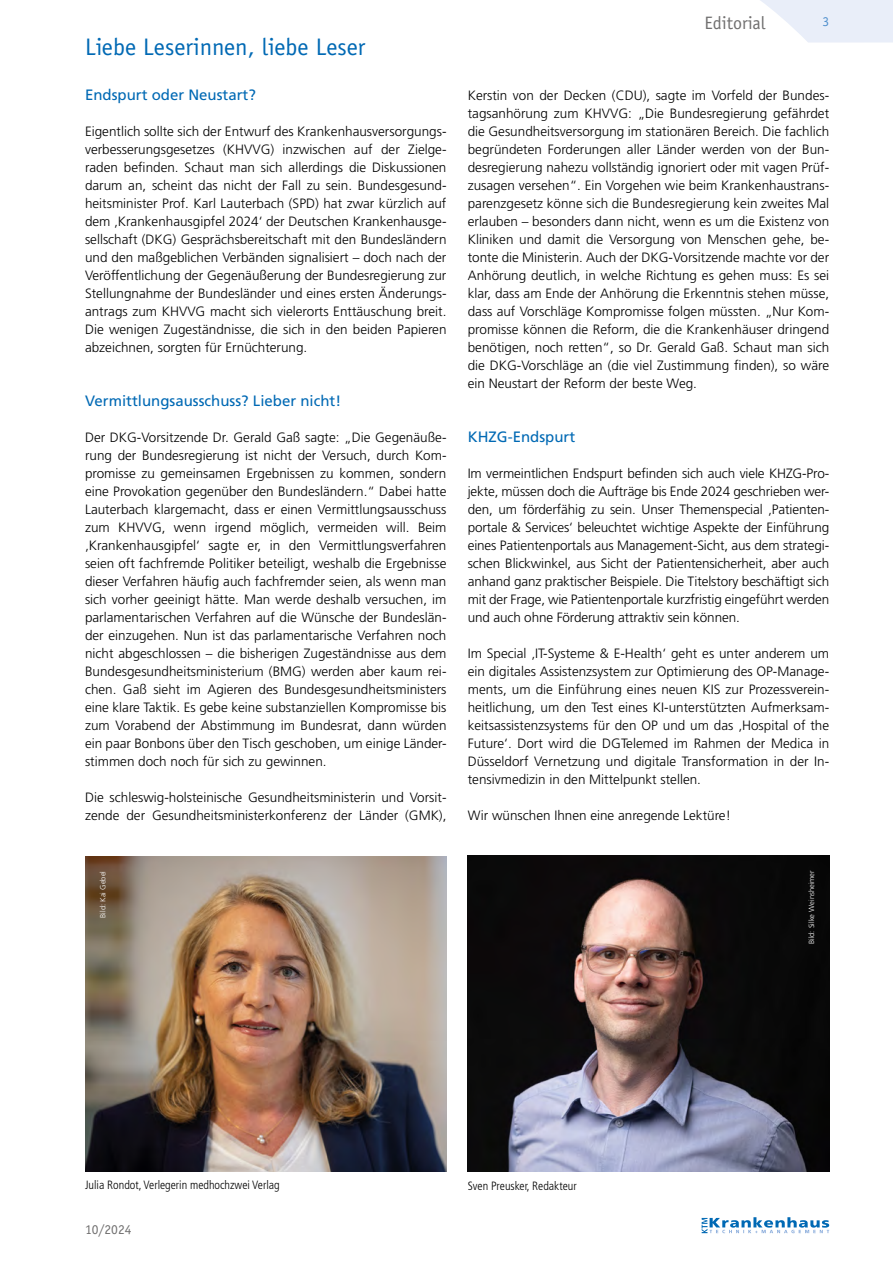
<style>
.page{position:relative;width:893px;height:1263px;background:#fff}
.page>*{position:absolute;margin:0;border:0;box-sizing:border-box;transform-origin:0 0}
.Ueberschrift_1_Editorial{font:24px "Officina Sans Std";color:#0069b4}
.t1{font:18px "Officina Sans Std";color:#706f6f}
.Ueberschrift_3{font:15px "Frutiger LT Std";color:#0069b4}
.t2{font:300 13.5px/18px "Frutiger LT Std";color:#000;text-align:justify}
.t3{font:13.5px "Officina Sans Std";color:#706f6f}
.t4{font:13.5px "Officina Sans Std";color:#4f8fcd}
.BU{font:300 condensed 12px "Frutiger LT Std";color:#000}
.BU_Quelle_R{font:300 7.5px "Frutiger LT Std";color:#fff}
</style>
<div class="page">
<svg style="left:760px;top:0;width:133px;height:43px"></svg>
<svg style="left:702px;top:1217px;width:127px;height:16px"></svg>
<img style="left:85px;top:856px;width:361px;height:315px">
<img style="left:468px;top:856px;width:361px;height:315px">
<p class="Ueberschrift_1_Editorial" style="left:85px;top:32px;width:282px">Liebe Leserinnen, liebe Leser</p>
<p class="Ueberschrift_3" style="left:85px;top:86px;width:172px">Endspurt oder Neustart?</p>
<p class="t2" style="left:85px;top:122px;width:363px">Eigentlich sollte sich der Entwurf des Krankenhausversorgungs&shy;verbesserungsgesetzes (KHVVG) inzwischen auf der Zielge&shy;raden befinden. Schaut man sich allerdings die Diskussionen darum an, scheint das nicht der Fall zu sein. Bundesgesund&shy;heitsminister Prof. Karl Lauterbach (SPD) hat zwar kürzlich auf dem ‚Krankenhausgipfel 2024‘ der Deutschen Krankenhausge&shy;sellschaft (DKG) Gesprächsbereitschaft mit den Bundesländern und den maßgeblichen Verbänden signalisiert – doch nach der Veröffentlichung der Gegenäußerung der Bundesregierung zur Stellungnahme der Bundesländer und eines ersten Änderungs&shy;antrags zum KHVVG macht sich vielerorts Enttäuschung breit.<br>Die wenigen Zugeständnisse, die sich in den beiden Papieren abzeichnen, sorgten für Ernüchterung.</p>
<p class="Ueberschrift_3" style="left:85px;top:392px;width:258px">Vermittlungsausschuss? Lieber nicht!</p>
<p class="t2" style="left:85px;top:428px;width:363px">Der DKG-Vorsitzende Dr. Gerald Gaß sagte: „Die Gegenäuße&shy;rung der Bundesregierung ist nicht der Versuch, durch Kom&shy;promisse zu gemeinsamen Ergebnissen zu kommen, sondern eine Provokation gegenüber den Bundesländern.“ Dabei hatte Lauterbach klargemacht, dass er einen Vermittlungsausschuss zum KHVVG, wenn irgend möglich, vermeiden will. Beim ‚Krankenhausgipfel‘ sagte er, in den Vermittlungsverfahren seien oft fachfremde Politiker beteiligt, weshalb die Ergebnisse dieser Verfahren häufig auch fachfremder seien, als wenn man sich vorher geeinigt hätte. Man werde deshalb versuchen, im parlamentarischen Verfahren auf die Wünsche der Bundeslän&shy;der einzugehen. Nun ist das parlamentarische Verfahren noch nicht abgeschlossen – die bisherigen Zugeständnisse aus dem Bundesgesundheitsministerium (BMG) werden aber kaum rei&shy;chen. Gaß sieht im Agieren des Bundesgesundheitsministers eine klare Taktik. Es gebe keine substanziellen Kompromisse bis zum Vorabend der Abstimmung im Bundesrat, dann würden ein paar Bonbons über den Tisch geschoben, um einige Länder&shy;stimmen doch noch für sich zu gewinnen.</p>
<p class="t2" style="left:85px;top:788px;width:363px">Die schleswig-holsteinische Gesundheitsministerin und Vorsit&shy;zende der Gesundheitsministerkonferenz der Länder (GMK),</p>
<p class="BU_Quelle_R" style="left:99px;top:918px;width:48px;rotate:-90deg">Bild: Kai Gebel</p>
<h2 class="t1" style="left:704px;top:12px;width:63px">Editorial</h2>
<p class="t4" style="left:822px;top:13px;width:8px">3</p>
<p class="t2" style="left:468px;top:86px;width:363px">Kerstin von der Decken (CDU), sagte im Vorfeld der Bundes&shy;tagsanhörung zum KHVVG: „Die Bundesregierung gefährdet die Gesundheitsversorgung im stationären Bereich. Die fachlich begründeten Forderungen aller Länder werden von der Bun&shy;desregierung nahezu vollständig ignoriert oder mit vagen Prüf&shy;zusagen versehen“. Ein Vorgehen wie beim Krankenhaustrans&shy;parenzgesetz könne sich die Bundesregierung kein zweites Mal erlauben – besonders dann nicht, wenn es um die Existenz von Kliniken und damit die Versorgung von Menschen gehe, be&shy;tonte die Ministerin. Auch der DKG-Vorsitzende machte vor der Anhörung deutlich, in welche Richtung es gehen muss: Es sei klar, dass am Ende der Anhörung die Erkenntnis stehen müsse, dass auf Vorschläge Kompromisse folgen müssten. „Nur Kom&shy;promisse können die Reform, die die Krankenhäuser dringend benötigen, noch retten“, so Dr. Gerald Gaß. Schaut man sich die DKG-Vorschläge an (die viel Zustimmung finden), so wäre ein Neustart der Reform der beste Weg.</p>
<p class="Ueberschrift_3" style="left:468px;top:428px;width:109px">KHZG-Endspurt</p>
<p class="t2" style="left:468px;top:464px;width:363px">Im vermeintlichen Endspurt befinden sich auch viele KHZG-Pro&shy;jekte, müssen doch die Aufträge bis Ende 2024 geschrieben wer&shy;den, um förderfähig zu sein. Unser Themenspecial ‚Patienten&shy;portale &amp; Services‘ beleuchtet wichtige Aspekte der Einführung eines Patientenportals aus Management-Sicht, aus dem strategi&shy;schen Blickwinkel, aus Sicht der Patientensicherheit, aber auch anhand ganz praktischer Beispiele. Die Titelstory beschäftigt sich mit der Frage, wie Patientenportale kurzfristig eingeführt werden und auch ohne Förderung attraktiv sein können.</p>
<p class="t2" style="left:468px;top:644px;width:363px">Im Special ‚IT-Systeme &amp; E-Health‘ geht es unter anderem um ein digitales Assistenzsystem zur Optimierung des OP-Manage&shy;ments, um die Einführung eines neuen KIS zur Prozessverein&shy;heitlichung, um den Test eines KI-unterstützten Aufmerksam&shy;keitsassistenzsystems für den OP und um das ‚Hospital of the Future‘. Dort wird die DGTelemed im Rahmen der Medica in Düsseldorf Vernetzung und digitale Transformation in der In&shy;tensivmedizin in den Mittelpunkt stellen.</p>
<p class="t2" style="left:468px;top:806px;width:265px">Wir wünschen Ihnen eine anregende Lektüre!</p>
<p class="BU_Quelle_R" style="left:807px;top:944px;width:76px;rotate:-90deg">Bild: Silke Weinsheimer</p>
<p class="BU" style="left:85px;top:1178px;width:196px">Julia Rondot, Verlegerin medhochzwei Verlag</p>
<p class="t3" style="left:85px;top:1221px;width:48px">10/2024</p>
<p class="BU" style="left:468px;top:1179px;width:110px">Sven Preusker, Redakteur</p>
</div>
